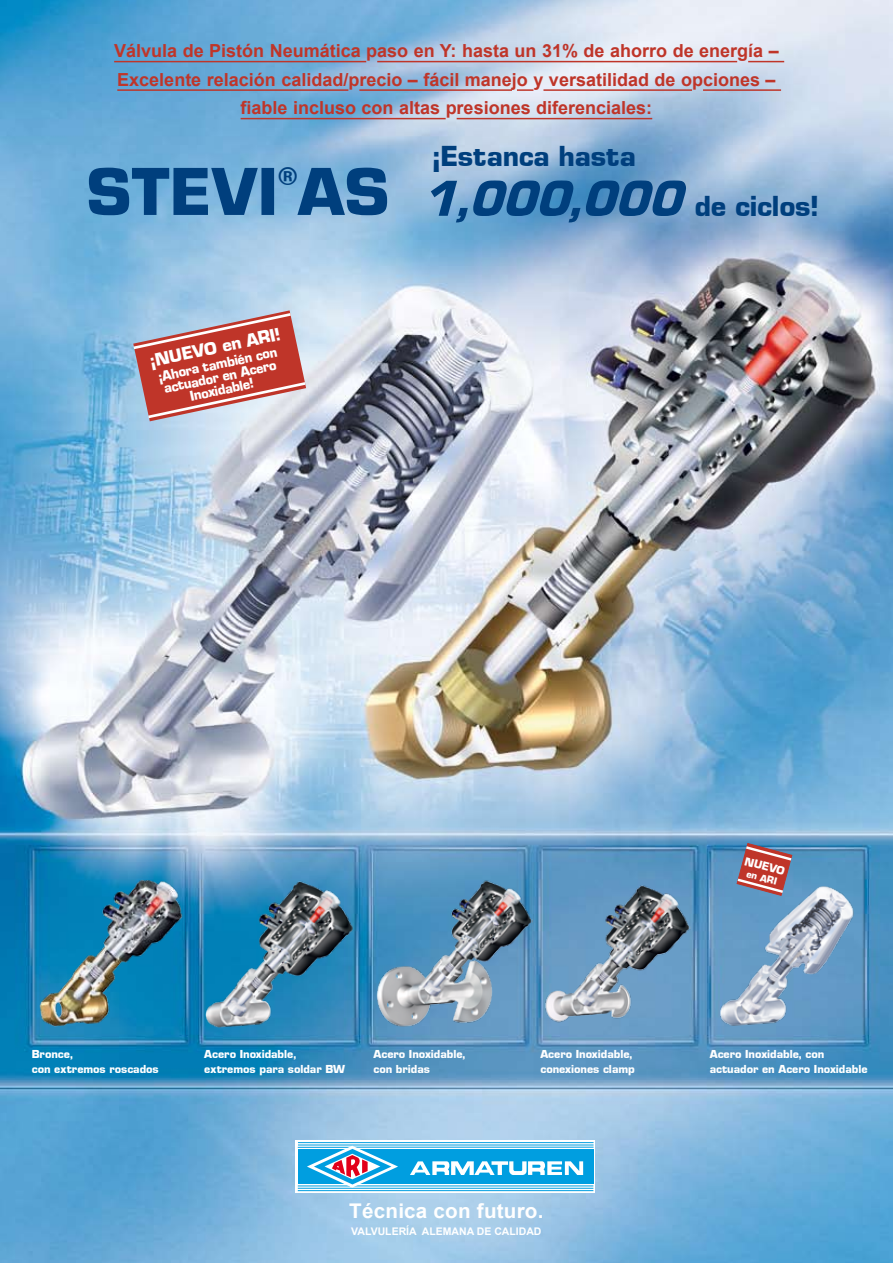
<style>
.page{position:relative;width:893px;height:1263px;background:#fff}
.page>*{position:absolute;margin:0;border:0;box-sizing:border-box;transform-origin:0 0}
.t1{font:70.5px "Eurostile Black DTC";color:#003f7d}
.t2{font:italic 52.5px "Eurostile Black DTC";color:#003f7d}
.t3{font:30px "Eurostile Black DTC";letter-spacing:-.005em;color:#003f7d}
.t4{font:26.1px "Eurostile Black DTC";color:#003f7d}
.t5{font:700 20.25px "Arial";letter-spacing:.01em;color:#fff}
.t6{font:18.75px "Eurostile Black DTC";color:#fff}
.t7{font:700 18px/28.5px "Arial";color:#bf3529;text-align:center}
.t8{font:14.85px/12.9px "Eurostile Black DTC";color:#fff;text-align:center;scale:.96 1}
.t9{font:12.3px "Eurostile Black DTC";color:#fff}
.t10{font:12px/15px "Eurostile Black DTC";color:#fff}
.t11{font:10.65px "Eurostile Black DTC";color:#fff}
.t12{font:700 10.5px "Arial";color:#fff}
.s1{font-style:normal;font-size:30px}
</style>
<div class="page">
<img style="left:0;top:0;width:893px;height:1263px">
<svg style="left:296px;top:1140px;width:299px;height:53px"></svg>
<div style="left:298px;top:1149px;width:295px;height:35px;background:#009ee0"></div>
<hr style="left:298px;top:1142px;width:296px;height:1px;background:#009ee0">
<hr style="left:298px;top:1145px;width:296px;height:1px;background:#009ee0">
<hr style="left:298px;top:1147px;width:53px;height:1px;background:#009ee0">
<hr style="left:352px;top:1147px;width:242px;height:1px;background:#009ee0">
<hr style="left:298px;top:1190px;width:295px;height:1px;background:#009ee0">
<hr style="left:298px;top:1188px;width:295px;height:1px;background:#009ee0">
<hr style="left:298px;top:1185px;width:52px;height:1px;background:#009ee0">
<hr style="left:354px;top:1185px;width:239px;height:1px;background:#009ee0">
<svg style="left:410px;top:1161px;width:173px;height:14px"></svg>
<svg style="left:307px;top:1146px;width:91px;height:41px"></svg>
<img style="left:374px;top:871px;width:158px;height:158px">
<img style="left:38px;top:879px;width:131px;height:147px">
<img style="left:169px;top:870px;width:185px;height:185px">
<img style="left:525px;top:875px;width:165px;height:166px">
<img style="left:715px;top:884px;width:143px;height:144px">
<hr style="left:114px;top:61px;width:252px;height:1px;background:#bf3529">
<hr style="left:377px;top:61px;width:360px;height:1px;background:#bf3529">
<hr style="left:748px;top:61px;width:36px;height:1px;background:#bf3529">
<hr style="left:117px;top:89px;width:231px;height:2px;background:#bf3529">
<hr style="left:359px;top:89px;width:153px;height:2px;background:#bf3529">
<svg style="left:517px;top:89px;width:16px;height:2px"></svg>
<hr style="left:543px;top:89px;width:149px;height:2px;background:#bf3529">
<hr style="left:703px;top:89px;width:78px;height:2px;background:#bf3529">
<hr style="left:241px;top:118px;width:205px;height:1px;background:#bf3529">
<hr style="left:457px;top:118px;width:195px;height:1px;background:#bf3529">
<svg style="left:735px;top:842px;width:59px;height:54px;background:#9a6671"></svg>
<svg style="left:131px;top:310px;width:177px;height:111px;background:#c17777"></svg>
<p class="t7" style="left:114px;top:37px;width:666px">Válvula de Pistón Neumática paso en Y: hasta un 31% de ahorro de energía –<br>Excelente relación calidad/precio – fácil manejo y versatilidad de opciones – fiable incluso con altas presiones diferenciales:</p>
<h1 class="t1" style="left:86px;top:153px;width:304px">STEVI AS</h1>
<h3 class="t4" style="left:278px;top:162px;width:22px">®</h3>
<h3 class="t3" style="left:431px;top:140px;width:206px">¡Estanca hasta</h3>
<h2 class="t2" style="left:422px;top:170px;width:399px">1,000,000 <span class="s1">de cicl os !</span></h2>
<p class="t6" style="left:147px;top:351px;width:135px;rotate:-12deg">¡NUEVO en ARI!</p>
<p class="t8" style="left:157px;top:370px;width:128px;rotate:-12deg">¡Ahora también con actuador en Acero<br>Inoxidable!</p>
<p class="t9" style="left:747px;top:854px;width:43px;rotate:15deg">NUEVO</p>
<p class="t11" style="left:748px;top:868px;width:33px;rotate:15deg">en ARI</p>
<p class="t10" style="left:32px;top:1046px;width:128px">Bronce,<br>con extremos roscados</p>
<p class="t10" style="left:204px;top:1046px;width:142px">Acero Inoxidable, extremos para soldar BW</p>
<p class="t10" style="left:373px;top:1046px;width:94px">Acero Inoxidable, con bridas</p>
<p class="t10" style="left:540px;top:1046px;width:96px">Acero Inoxidable, conexiones clamp</p>
<p class="t5" style="left:349px;top:1198px;width:196px">Técnica con futuro.</p>
<p class="t12" style="left:351px;top:1224px;width:192px">VALVULERÍA ALEMANA DE CALIDAD</p>
<p class="t10" style="left:710px;top:1047px;width:159px">Acero Inoxidable, con actuador en Acero Inoxidable</p>
</div>
